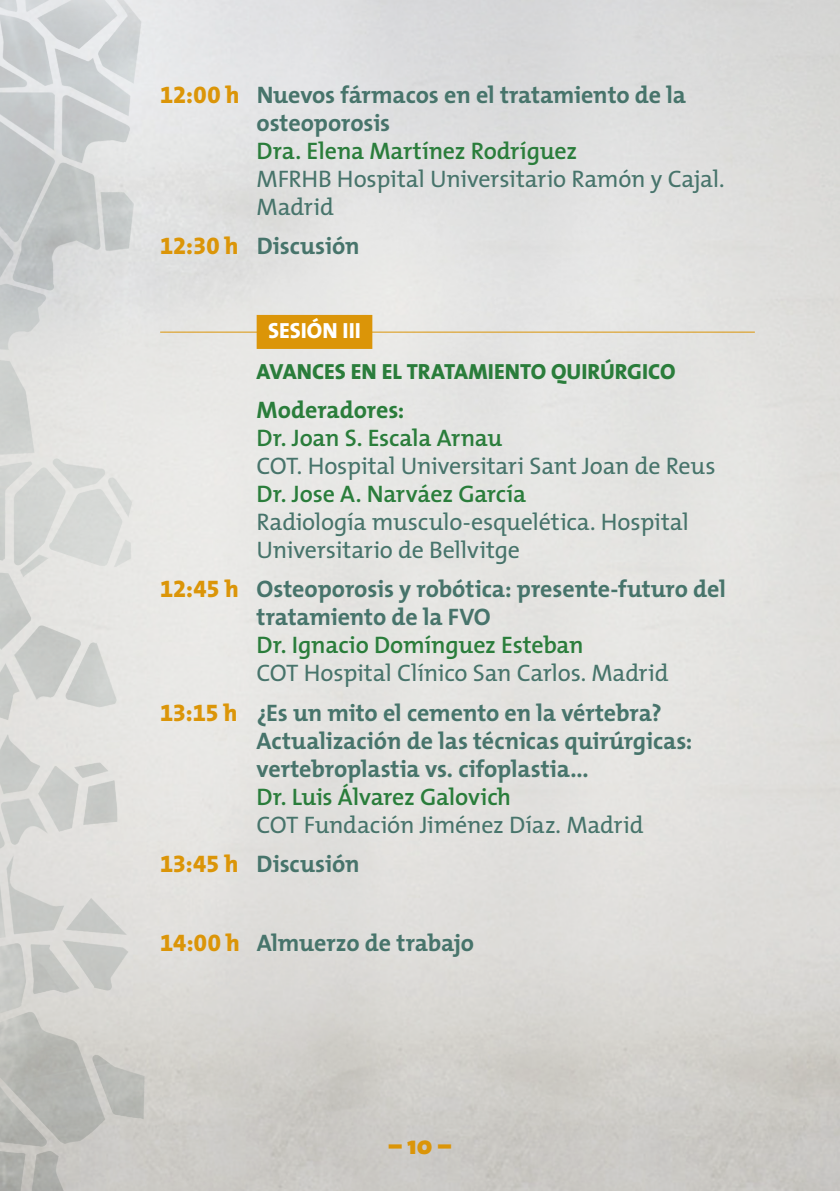
<style>
.page{position:relative;width:840px;height:1191px;background:#fff}
.page>*{position:absolute;margin:0;border:0;box-sizing:border-box;transform-origin:0 0}
.t1{font:900 26px "The Mix";color:#db9508}
.Horas_-17{font:700 24px/28px "The Mix";letter-spacing:-.005em;color:#47746b}
.Hospital{font:24px/28px "The Mix";letter-spacing:-.01em;color:#47746b}
.Médico{font:600 24px "The Mix";letter-spacing:-.01em;color:#2a7d3b}
.Moderadores{font:700 24px "The Mix";letter-spacing:-.005em;color:#2a7d3b}
.Sesión_título{font:800 22px "The Mix";color:#2a7d3b}
.Sesion_numero{font:800 22px "The Mix";letter-spacing:.005em;color:#fff}
.s1{font-family:"The Mix Extra Bold Expert";font-weight:400;color:#db9508}
.s2{font-weight:800;color:#db9508}
</style>
<div class="page">
<img style="left:295px;top:0;width:544px;height:1191px">
<img style="left:0;top:0;width:295px;height:1191px">
<div style="left:256px;top:315px;width:116px;height:34px;background:#db9508"></div>
<hr style="left:160px;top:332px;width:594px;height:1px;background:#db9508">
<p class="Horas_-17" style="left:256px;top:80px;width:430px;text-indent:-96px"><span class="s1">12:00</span> <span class="s2">h</span> Nuevos fármacos en el tratamiento de la osteoporosis</p>
<p class="Médico" style="left:256px;top:131px;width:322px">Dra. Elena Martínez Rodríguez</p>
<p class="Hospital" style="left:256px;top:164px;width:469px">MFRHB Hospital Universitario Ramón y Cajal.<br>Madrid</p>
<p class="Horas_-17" style="left:160px;top:232px;width:201px"><span class="s1">12:30</span> <span class="s2">h</span> Discusión</p>
<p class="Sesion_numero" style="left:268px;top:317px;width:94px">SESIÓN III</p>
<p class="Sesión_título" style="left:256px;top:358px;width:420px">AVANCES EN EL TRATAMIENTO QUIRÚRGICO</p>
<p class="Moderadores" style="left:256px;top:390px;width:149px">Moderadores:</p>
<p class="Médico" style="left:256px;top:418px;width:247px">Dr. Joan S. Escala Arnau</p>
<p class="Hospital" style="left:256px;top:451px;width:460px">COT. Hospital Universitari Sant Joan de Reus</p>
<p class="Médico" style="left:256px;top:474px;width:271px">Dr. Jose A. Narváez García</p>
<p class="Hospital" style="left:256px;top:507px;width:433px">Radiología musculo-esquelética. Hospital<br>Universitario de Bellvitge</p>
<p class="Horas_-17" style="left:256px;top:574px;width:470px;text-indent:-96px"><span class="s1">12:45</span> <span class="s2">h</span> Osteoporosis y robótica: presente-futuro del tratamiento de la FVO</p>
<p class="Médico" style="left:256px;top:625px;width:328px">Dr. Ignacio Domínguez Esteban</p>
<p class="Hospital" style="left:256px;top:658px;width:413px">COT Hospital Clínico San Carlos. Madrid</p>
<p class="Horas_-17" style="left:256px;top:698px;width:437px;text-indent:-96px"><span class="s1">13:15</span> <span class="s2">h</span> ¿Es un mito el cemento en la vértebra?<br>Actualización de las técnicas quirúrgicas: vertebroplastia vs. cifoplastia...</p>
<p class="Médico" style="left:256px;top:776px;width:256px">Dr. Luis Álvarez Galovich</p>
<p class="Hospital" style="left:256px;top:810px;width:388px">COT Fundación Jiménez Díaz. Madrid</p>
<p class="Horas_-17" style="left:160px;top:849px;width:201px"><span class="s1">13:45</span> <span class="s2">h</span> Discusión</p>
<p class="Horas_-17" style="left:160px;top:928px;width:315px"><span class="s1">14:00</span> <span class="s2">h</span> Almuerzo de trabajo</p>
<p class="t1" style="left:388px;top:1123px;width:64px">– 10 –</p>
</div>
